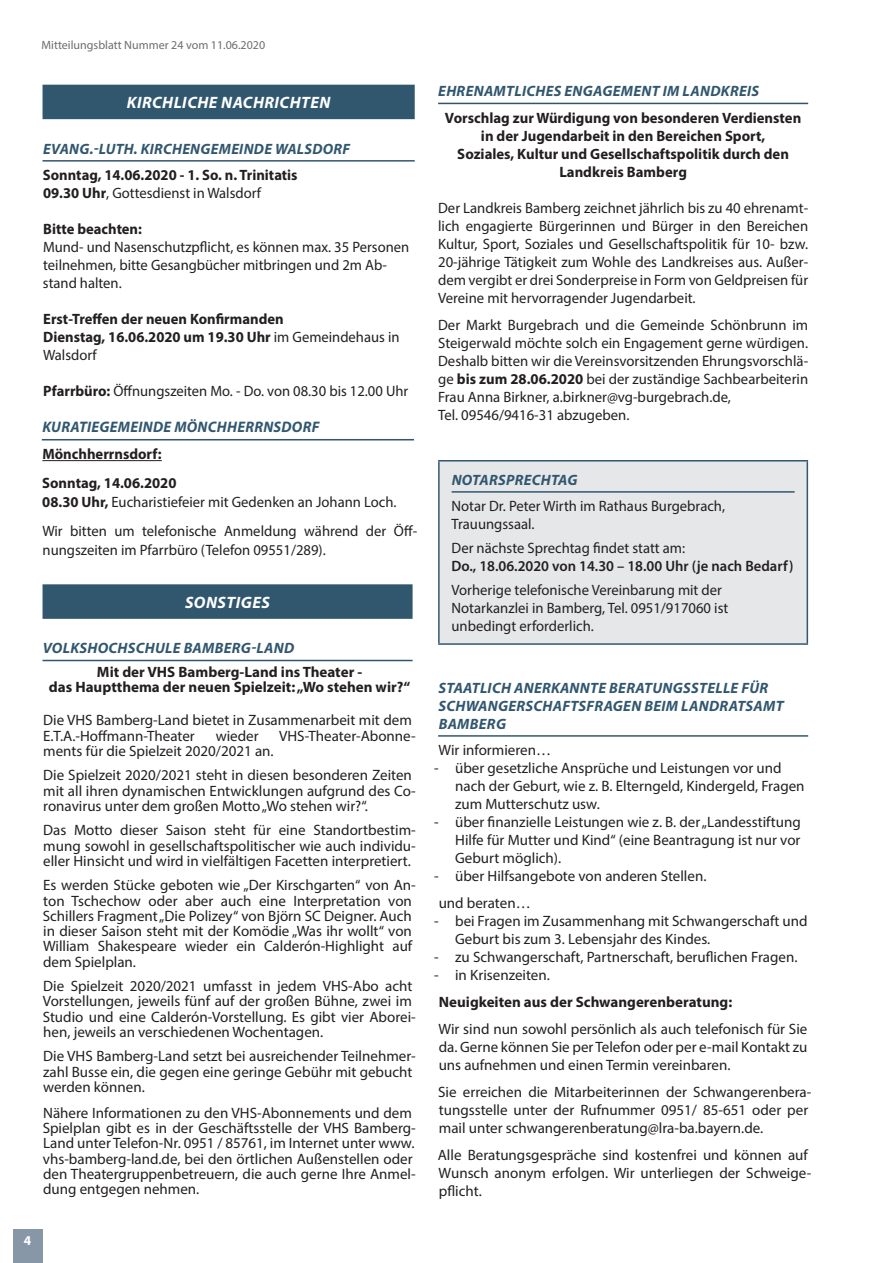
<style>
.page{position:relative;width:872px;height:1263px;background:#fff}
.page>*{position:absolute;margin:0;border:0;box-sizing:border-box;transform-origin:0 0}
.Rubrik{font:italic 700 16.5px "Myriad Pro";letter-spacing:.03em;color:#fff}
.Überschrift_H1{font:italic 700 15.3px "Myriad Pro";letter-spacing:.02em;color:#31576f}
.Überschrift_H2{font:15px/15.3px "Myriad Pro";color:#231f20}
.Fließtext{font:15px/18px "Myriad Pro";color:#231f20}
.Fließtext-2{font:700 15px/18px "Myriad Pro";color:#231f20}
.Überschrift_H1-2{font:italic 700 15px/18px "Myriad Pro";letter-spacing:.02em;color:#31576f}
.Überschrift_H2-2{font:700 15px "Myriad Pro";color:#231f20}
.Fließtext-3{font:600 15px "Myriad Pro";color:#231f20}
.t1{font:700 13.5px "Myriad Pro";color:#fff}
.t2{font:12px "Myriad Pro";color:#6c6d70}
.s1{font-weight:700}
.s2{font-weight:400}
</style>
<div class="page">
<div style="left:43px;top:85px;width:372px;height:34px;background:#31576f"></div>
<hr style="left:43px;top:160px;width:372px;height:2px;background:#31576f">
<hr style="left:42px;top:439px;width:372px;height:1px;background:#31576f">
<hr style="left:42px;top:460px;width:120px;height:1px;background:#231f20">
<div style="left:43px;top:584px;width:369px;height:35px;background:#31576f"></div>
<div style="left:439px;top:461px;width:368px;height:183px;background:#e6e7e9"></div>
<hr style="left:438px;top:461px;width:1px;height:182px;background:#31576f">
<hr style="left:438px;top:460px;width:370px;height:1px;background:#31576f">
<hr style="left:806px;top:461px;width:2px;height:182px;background:#31576f">
<hr style="left:438px;top:643px;width:370px;height:2px;background:#31576f">
<hr style="left:451px;top:491px;width:343px;height:2px;background:#31576f">
<hr style="left:438px;top:103px;width:370px;height:1px;background:#31576f">
<hr style="left:438px;top:735px;width:370px;height:2px;background:#31576f">
<hr style="left:43px;top:660px;width:369px;height:1px;background:#31576f">
<div style="left:13px;top:1229px;width:30px;height:34px;background:#8797a8"></div>
<p class="t2" style="left:41px;top:38px;width:225px">Mitteilungsblatt Nummer 24 vom 11.06.2020</p>
<p class="Rubrik" style="left:127px;top:92px;width:205px">KIRCHLICHE NACHRICHTEN</p>
<p class="Überschrift_H1-2" style="left:43px;top:139px;width:308px">EVANG.-LUTH. KIRCHENGEMEINDE WALSDORF</p>
<p class="Fließtext-2" style="left:43px;top:166px;width:256px">Sonntag, 14.06.2020 - 1. So. n. Trinitatis</p>
<p class="Fließtext" style="left:43px;top:184px;width:220px"><span class="s1">09.30 Uhr</span>, Gottesdienst in Walsdorf</p>
<p class="Fließtext-2" style="left:43px;top:220px;width:100px">Bitte beachten:</p>
<p class="Fließtext" style="left:43px;top:238px;width:368px">Mund- und Nasenschutzpflicht, es können max. 35 Personen teilnehmen, bitte Gesangbücher mitbringen und 2m Ab&shy;stand halten.</p>
<p class="Fließtext-2" style="left:43px;top:310px;width:242px">Erst-Treffen der neuen Konfirmanden</p>
<p class="Fließtext-2" style="left:43px;top:328px;width:358px">Dienstag, 16.06.2020 um 19.30 Uhr <span class="s2">im Gemeindehaus in<br>Walsdorf</span></p>
<p class="Fließtext" style="left:43px;top:382px;width:366px"><span class="s1">Pfarrbüro:</span> Öffnungszeiten Mo. - Do. von 08.30 bis 12.00 Uhr</p>
<p class="Überschrift_H1" style="left:42px;top:417px;width:278px">KURATIEGEMEINDE MÖNCHHERRNSDORF</p>
<p class="Fließtext-2" style="left:42px;top:445px;width:121px">Mönchherrnsdorf:</p>
<p class="Fließtext-2" style="left:42px;top:473px;width:136px">Sonntag, 14.06.2020</p>
<p class="Fließtext" style="left:42px;top:493px;width:356px"><span class="s1">08.30 Uhr,</span> Eucharistiefeier mit Gedenken an Johann Loch.</p>
<p class="Fließtext" style="left:42px;top:521px;width:376px;line-height:19.5px">Wir bitten um telefonische Anmeldung während der Öff&shy;nungszeiten im Pfarrbüro (Telefon 09551/289).</p>
<p class="Rubrik" style="left:185px;top:591px;width:86px">SONSTIGES</p>
<p class="Überschrift_H1-2" style="left:43px;top:639px;width:253px">VOLKSHOCHSCHULE BAMBERG-LAND</p>
<p class="Überschrift_H2-2" style="left:97px;top:662px;width:267px">Mit der VHS Bamberg-Land ins Theater -</p>
<p class="Überschrift_H2-2" style="left:49px;top:677px;width:363px">das Hauptthema der neuen Spielzeit: „Wo stehen wir?“</p>
<p class="Überschrift_H2" style="left:43px;top:712px;width:370px">Die VHS Bamberg-Land bietet in Zusammenarbeit mit dem<br>E.T.A.-Hoffmann-Theater</p>
<p class="Überschrift_H2" style="left:216px;top:728px;width:44px">wieder</p>
<p class="Überschrift_H2" style="left:279px;top:728px;width:138px">VHS-Theater-Abonne-</p>
<p class="Überschrift_H2" style="left:43px;top:743px;width:232px">ments für die Spielzeit 2020/2021 an.</p>
<p class="Überschrift_H2" style="left:43px;top:767px;width:374px">Die Spielzeit 2020/2021 steht in diesen besonderen Zeiten mit all ihren dynamischen Entwicklungen aufgrund des Co&shy;ronavirus unter dem großen Motto „Wo stehen wir?“.</p>
<p class="Überschrift_H2" style="left:43px;top:822px;width:374px;text-align:justify">Das Motto dieser Saison steht für eine Standortbestim&shy;mung sowohl in gesellschaftspolitischer wie auch individu&shy;eller Hinsicht und wird in vielfältigen Facetten interpretiert.</p>
<p class="Überschrift_H2" style="left:43px;top:877px;width:375px">Es werden Stücke geboten wie „Der Kirschgarten“ von An&shy;ton Tschechow oder aber auch eine Interpretation von Schillers Fragment „Die Polizey“ von Björn SC Deigner. Auch in dieser Saison steht mit der Komödie „Was ihr wollt“ von William Shakespeare wieder ein Calderón-Highlight auf dem Spielplan.</p>
<p class="Überschrift_H2" style="left:43px;top:978px;width:375px">Die Spielzeit 2020/2021 umfasst in jedem VHS-Abo acht Vorstellungen, jeweils fünf auf der großen Bühne, zwei im Studio und eine Calderón-Vorstellung. Es gibt vier Aborei&shy;hen, jeweils an verschiedenen Wochentagen.</p>
<p class="Überschrift_H2" style="left:43px;top:1048px;width:374px">Die VHS Bamberg-Land setzt bei ausreichender Teilnehmer&shy;zahl Busse ein, die gegen eine geringe Gebühr mit gebucht werden können.</p>
<p class="Überschrift_H2" style="left:43px;top:1105px;width:375px">Nähere Informationen zu den VHS-Abonnements und dem Spielplan gibt es in der Geschäftsstelle der VHS Bamberg-Land unter Telefon-Nr. 0951 / 85761, im Internet unter www. vhs-bamberg-land.de, bei den örtlichen Außenstellen oder den Theatergruppenbetreuern, die auch gerne Ihre Anmel&shy;dung entgegen nehmen.</p>
<p class="t1" style="left:24px;top:1231px;width:9px">4</p>
<p class="Überschrift_H1-2" style="left:438px;top:82px;width:322px">EHRENAMTLICHES ENGAGEMENT IM LANDKREIS</p>
<p class="Fließtext-2" style="left:445px;top:108px;width:358px">Vorschlag zur Würdigung von besonderen Verdiensten</p>
<p class="Fließtext-2" style="left:481px;top:126px;width:286px">in der Jugendarbeit in den Bereichen Sport,</p>
<p class="Fließtext-2" style="left:457px;top:144px;width:333px">Soziales, Kultur und Gesellschaftspolitik durch den</p>
<p class="Fließtext-2" style="left:559px;top:162px;width:129px">Landkreis Bamberg</p>
<p class="Fließtext" style="left:438px;top:199px;width:371px;text-align:justify">Der Landkreis Bamberg zeichnet jährlich bis zu 40 ehrenamt&shy;lich engagierte Bürgerinnen und Bürger in den Bereichen Kultur, Sport, Soziales und Gesellschaftspolitik für 10- bzw.<br>20-jährige Tätigkeit zum Wohle des Landkreises aus. Außer&shy;dem vergibt er drei Sonderpreise in Form von Geldpreisen für Vereine mit hervorragender Jugendarbeit.</p>
<p class="Fließtext" style="left:438px;top:316px;width:371px;text-align:justify">Der Markt Burgebrach und die Gemeinde Schönbrunn im Steigerwald möchte solch ein Engagement gerne würdigen.<br>Deshalb bitten wir die Vereinsvorsitzenden Ehrungsvorschlä&shy;ge <span class="s1">bis zum 28.06.2020</span> bei der zuständige Sachbearbeiterin Frau Anna Birkner, a.birkner@vg-burgebrach.de,</p>
<p class="Fließtext" style="left:438px;top:406px;width:193px">Tel. 09546/9416-31 abzugeben.</p>
<p class="Überschrift_H1-2" style="left:452px;top:470px;width:127px">NOTARSPRECHTAG</p>
<p class="Fließtext" style="left:451px;top:497px;width:275px">Notar Dr. Peter Wirth im Rathaus Burgebrach,</p>
<p class="Fließtext" style="left:451px;top:515px;width:84px">Trauungssaal.</p>
<p class="Fließtext" style="left:451px;top:539px;width:235px">Der nächste Sprechtag findet statt am:</p>
<p class="Fließtext-3" style="left:451px;top:557px;width:343px">Do., 18.06.2020 von 14.30 – 18.00 Uhr (je nach Bedarf)</p>
<p class="Fließtext" style="left:451px;top:581px;width:272px">Vorherige telefonische Vereinbarung mit der</p>
<p class="Fließtext" style="left:451px;top:599px;width:278px">Notarkanzlei in Bamberg, Tel. 0951/917060 ist</p>
<p class="Fließtext" style="left:451px;top:617px;width:144px">unbedingt erforderlich.</p>
<p class="Überschrift_H1-2" style="left:438px;top:678px;width:346px">STAATLICH ANERKANNTE BERATUNGSSTELLE FÜR<br>SCHWANGERSCHAFTSFRAGEN BEIM LANDRATSAMT<br>BAMBERG</p>
<p class="Überschrift_H2" style="left:438px;top:742px;width:114px">Wir informieren…</p>
<p class="Überschrift_H2" style="left:455px;top:759px;width:351px;line-height:18px;text-indent:-21px">- über gesetzliche Ansprüche und Leistungen vor und nach der Geburt, wie z. B. Elterngeld, Kindergeld, Fragen zum Mutterschutz usw.</p>
<p class="Überschrift_H2" style="left:455px;top:813px;width:347px;line-height:18px;text-align:justify;text-indent:-21px">- über finanzielle Leistungen wie z. B. der „Landesstiftung Hilfe für Mutter und Kind“ (eine Beantragung ist nur vor Geburt möglich).</p>
<p class="Überschrift_H2" style="left:434px;top:868px;width:274px">- über Hilfsangebote von anderen Stellen.</p>
<p class="Überschrift_H2" style="left:438px;top:895px;width:93px">und beraten…</p>
<p class="Überschrift_H2" style="left:434px;top:913px;width:375px">- bei Fragen im Zusammenhang mit Schwangerschaft und</p>
<p class="Überschrift_H2" style="left:455px;top:931px;width:257px">Geburt bis zum 3. Lebensjahr des Kindes.</p>
<p class="Überschrift_H2" style="left:434px;top:949px;width:365px">- zu Schwangerschaft, Partnerschaft, beruflichen Fragen.</p>
<p class="Überschrift_H2" style="left:434px;top:967px;width:117px">- in Krisenzeiten.</p>
<p class="Überschrift_H2-2" style="left:439px;top:992px;width:295px">Neuigkeiten aus der Schwangerenberatung:</p>
<p class="Überschrift_H2" style="left:438px;top:1020px;width:370px;line-height:18px;text-align:justify">Wir sind nun sowohl persönlich als auch telefonisch für Sie da. Gerne können Sie per Telefon oder per e-mail Kontakt zu uns aufnehmen und einen Termin vereinbaren.</p>
<p class="Überschrift_H2" style="left:438px;top:1083px;width:375px;line-height:18px">Sie erreichen die Mitarbeiterinnen der Schwangerenbera&shy;tungsstelle unter der Rufnummer 0951/ 85-651 oder per mail unter schwangerenberatung@lra-ba.bayern.de.</p>
<p class="Überschrift_H2" style="left:438px;top:1146px;width:375px;line-height:18px">Alle Beratungsgespräche sind kostenfrei und können auf<br>Wunsch anonym erfolgen. Wir unterliegen der Schweige&shy;pflicht.</p>
</div>
